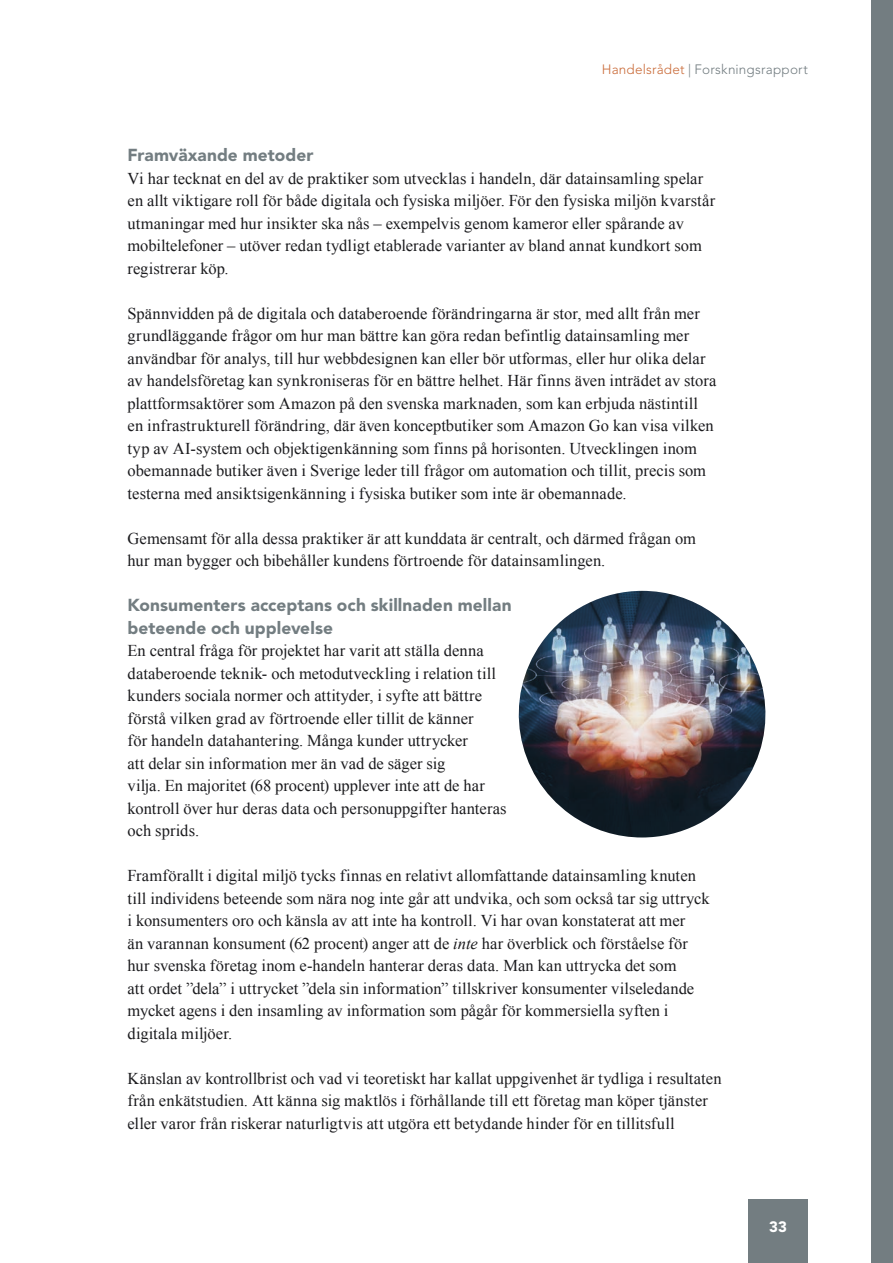
<style>
.page{position:relative;width:893px;height:1263px;background:#fff}
.page>*{position:absolute;margin:0;border:0;box-sizing:border-box;transform-origin:0 0}
.t1{font:900 17.25px/22.5px "Avenir LT Std";letter-spacing:.005em;color:#737d81}
.t2{font:16.5px/22.5px "Times New Roman";letter-spacing:.005em;color:#1b1b1e}
.t3{font:900 15px "Avenir LT Std";color:#fff}
.t4{font:300 13.5px "Avenir LT Std";letter-spacing:.015em;color:#737d81}
.s1{color:#ca6c3a}
.s2{font-style:italic}
</style>
<div class="page">
<div style="left:748px;top:1199px;width:60px;height:64px;background:#737d81"></div>
<div style="left:872px;top:0;width:21px;height:1263px;background:#737d81"></div>
<img style="left:518px;top:591px;width:248px;height:246px">
<p class="t4" style="left:602px;top:61px;width:207px"><span class="s1">Handelsrådet</span> | Forskningsrapport</p>
<p class="t1" style="left:128px;top:144px;width:187px">Framväxande metoder</p>
<p class="t2" style="left:128px;top:167px;width:589px">Vi har tecknat en del av de praktiker som utvecklas i handeln, där datainsamling spelar en allt viktigare roll för både digitala och fysiska miljöer. För den fysiska miljön kvarstår utmaningar med hur insikter ska nås – exempelvis genom kameror eller spårande av mobiltelefoner – utöver redan tydligt etablerade varianter av bland annat kundkort som registrerar köp.</p>
<p class="t2" style="left:128px;top:302px;width:590px">Spännvidden på de digitala och databeroende förändringarna är stor, med allt från mer grundläggande frågor om hur man bättre kan göra redan befintlig datainsamling mer användbar för analys, till hur webbdesignen kan eller bör utformas, eller hur olika delar av handelsföretag kan synkroniseras för en bättre helhet. Här finns även inträdet av stora plattformsaktörer som Amazon på den svenska marknaden, som kan erbjuda nästintill en infrastrukturell förändring, där även konceptbutiker som Amazon Go kan visa vilken typ av AI-system och objektigenkänning som finns på horisonten. Utvecklingen inom obemannade butiker även i Sverige leder till frågor om automation och tillit, precis som testerna med ansiktsigenkänning i fysiska butiker som inte är obemannade.</p>
<p class="t2" style="left:128px;top:527px;width:570px">Gemensamt för alla dessa praktiker är att kunddata är centralt, och därmed frågan om hur man bygger och bibehåller kundens förtroende för datainsamlingen.</p>
<p class="t1" style="left:128px;top:594px;width:385px">Konsumenters acceptans och skillnaden mellan beteende och upplevelse</p>
<p class="t2" style="left:128px;top:639px;width:381px">En central fråga för projektet har varit att ställa denna databeroende teknik- och metodutveckling i relation till kunders sociala normer och attityder, i syfte att bättre förstå vilken grad av förtroende eller tillit de känner<br>för handeln datahantering. Många kunder uttrycker<br>att delar sin information mer än vad de säger sig<br>vilja. En majoritet (68 procent) upplever inte att de har kontroll över hur deras data och personuppgifter hanteras och sprids.</p>
<p class="t2" style="left:128px;top:864px;width:584px">Framförallt i digital miljö tycks finnas en relativt allomfattande datainsamling knuten till individens beteende som nära nog inte går att undvika, och som också tar sig uttryck i konsumenters oro och känsla av att inte ha kontroll. Vi har ovan konstaterat att mer<br>än varannan konsument (62 procent) anger att de <span class="s2">inte</span> har överblick och förståelse för hur svenska företag inom e-handeln hanterar deras data. Man kan uttrycka det som<br>att ordet ”dela” i uttrycket ”dela sin information” tillskriver konsumenter vilseledande mycket agens i den insamling av information som pågår för kommersiella syften i digitala miljöer.</p>
<p class="t2" style="left:128px;top:1067px;width:595px">Känslan av kontrollbrist och vad vi teoretiskt har kallat uppgivenhet är tydliga i resultaten från enkätstudien. Att känna sig maktlös i förhållande till ett företag man köper tjänster eller varor från riskerar naturligtvis att utgöra ett betydande hinder för en tillitsfull</p>
<p class="t3" style="left:769px;top:1217px;width:19px">33</p>
</div>
